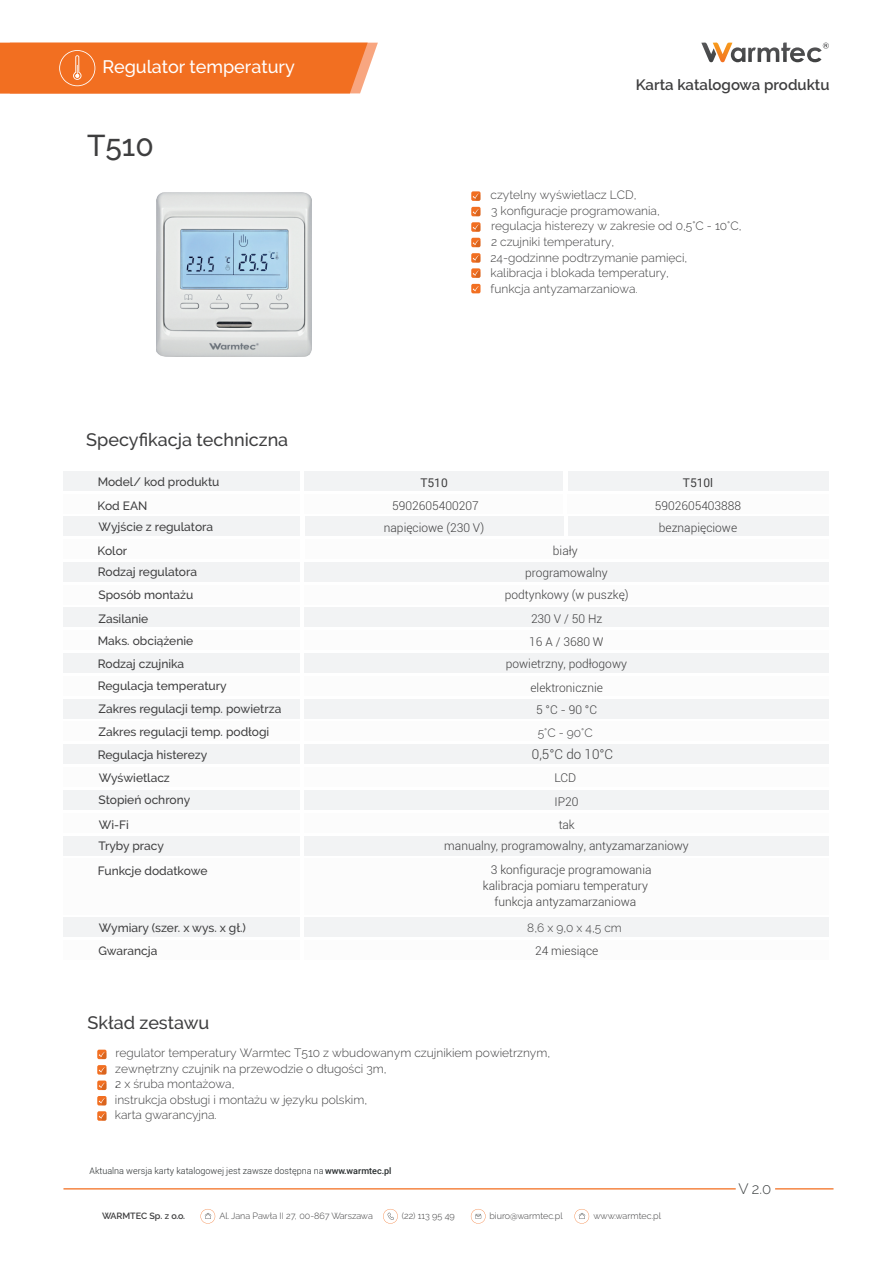
<style>
.page{position:relative;width:893px;height:1263px;background:#fff}
.page>*{position:absolute;margin:0;border:0;box-sizing:border-box;transform-origin:0 0}
.t1{font:500 30px "Raleway";color:#3e3e3f}
.t2{font:500 18px "Raleway";color:#3e3e3f}
.t3{font:500 18px "Raleway";color:#fff}
.t4{font:600 15px "Raleway";color:#3e3e3f}
.t5{font:300 15px "Raleway";color:#3c4041}
.t6{font:300 13.5px "Roboto";color:#3e3e3f}
.t7{font:300 12px/16.2px "Raleway";color:#3e3e3f}
.t8{font:500 12px/21.3px "Raleway";color:#3e3e3f}
.t9{font:300 12px/22.8px "Roboto";color:#3e3e3f;text-align:center}
.t10{font:12px "Roboto";color:#3e3e3f}
.t11{font:300 9px "Raleway";color:#3e3e3f}
.t12{font:300 9px "Roboto";color:#282d2e}
.t13{font:600 9px "Raleway";color:#3e3e3f}
.s1{font-weight:500}
</style>
<div class="page">
<img style="left:157px;top:193px;width:155px;height:163px">
<div style="left:471px;top:191px;width:9px;height:10px;background:#f26f21;border-radius:2px"></div>
<svg style="left:473px;top:194px;width:7px;height:7px"></svg>
<div style="left:471px;top:207px;width:9px;height:9px;background:#f26f21;border-radius:2px"></div>
<svg style="left:473px;top:209px;width:7px;height:7px"></svg>
<div style="left:471px;top:253px;width:9px;height:10px;background:#f26f21;border-radius:2px"></div>
<svg style="left:473px;top:255px;width:7px;height:8px"></svg>
<div style="left:471px;top:238px;width:9px;height:9px;background:#f26f21;border-radius:2px"></div>
<svg style="left:473px;top:240px;width:7px;height:7px"></svg>
<div style="left:471px;top:222px;width:9px;height:10px;background:#f26f21;border-radius:2px"></div>
<svg style="left:473px;top:224px;width:7px;height:8px"></svg>
<svg style="left:701px;top:42px;width:128px;height:21px"></svg>
<svg style="left:0;top:43px;width:378px;height:51px;background:#f2752b"></svg>
<svg style="left:63px;top:1188px;width:673px;height:1px"></svg>
<svg style="left:775px;top:1188px;width:58px;height:1px"></svg>
<svg style="left:383px;top:1209px;width:15px;height:14px"></svg>
<svg style="left:471px;top:1209px;width:15px;height:14px"></svg>
<svg style="left:201px;top:1209px;width:14px;height:14px"></svg>
<svg style="left:574px;top:1209px;width:15px;height:14px"></svg>
<div style="left:471px;top:268px;width:9px;height:10px;background:#f26f21;border-radius:2px"></div>
<svg style="left:473px;top:270px;width:7px;height:8px"></svg>
<div style="left:471px;top:284px;width:9px;height:9px;background:#f26f21;border-radius:2px"></div>
<svg style="left:473px;top:286px;width:6px;height:5px"></svg>
<div style="left:97px;top:1050px;width:10px;height:9px;background:#f26f21;border-radius:2px"></div>
<svg style="left:99px;top:1052px;width:8px;height:7px"></svg>
<div style="left:97px;top:1065px;width:10px;height:9px;background:#f26f21;border-radius:2px"></div>
<svg style="left:99px;top:1067px;width:8px;height:7px"></svg>
<div style="left:97px;top:1096px;width:10px;height:9px;background:#f26f21;border-radius:2px"></div>
<svg style="left:99px;top:1098px;width:8px;height:7px"></svg>
<div style="left:97px;top:1080px;width:10px;height:10px;background:#f26f21;border-radius:2px"></div>
<svg style="left:99px;top:1083px;width:8px;height:7px"></svg>
<div style="left:97px;top:1111px;width:10px;height:10px;background:#f26f21;border-radius:2px"></div>
<svg style="left:99px;top:1113px;width:8px;height:8px"></svg>
<div style="left:63px;top:471px;width:237px;height:20px;background:#f2f3f4"></div>
<div style="left:63px;top:516px;width:237px;height:20px;background:#f2f3f4"></div>
<div style="left:305px;top:471px;width:258px;height:20px;background:#f2f3f4"></div>
<div style="left:568px;top:471px;width:261px;height:20px;background:#f2f3f4"></div>
<div style="left:305px;top:516px;width:259px;height:20px;background:#f2f3f4"></div>
<div style="left:568px;top:516px;width:261px;height:20px;background:#f2f3f4"></div>
<div style="left:63px;top:562px;width:237px;height:20px;background:#f2f3f4"></div>
<div style="left:63px;top:607px;width:237px;height:20px;background:#f2f3f4"></div>
<div style="left:305px;top:562px;width:524px;height:20px;background:#f2f3f4"></div>
<div style="left:305px;top:607px;width:524px;height:20px;background:#f2f3f4"></div>
<div style="left:63px;top:653px;width:237px;height:20px;background:#f2f3f4"></div>
<div style="left:305px;top:653px;width:524px;height:20px;background:#f2f3f4"></div>
<div style="left:63px;top:699px;width:237px;height:19px;background:#f2f3f4"></div>
<div style="left:63px;top:744px;width:237px;height:20px;background:#f2f3f4"></div>
<div style="left:305px;top:699px;width:524px;height:19px;background:#f2f3f4"></div>
<div style="left:305px;top:744px;width:524px;height:20px;background:#f2f3f4"></div>
<div style="left:63px;top:790px;width:237px;height:20px;background:#f2f3f4"></div>
<div style="left:305px;top:790px;width:524px;height:20px;background:#f2f3f4"></div>
<div style="left:63px;top:917px;width:237px;height:20px;background:#f2f3f4"></div>
<div style="left:305px;top:917px;width:524px;height:20px;background:#f2f3f4"></div>
<div style="left:63px;top:835px;width:237px;height:20px;background:#f2f3f4"></div>
<div style="left:305px;top:835px;width:524px;height:20px;background:#f2f3f4"></div>
<h2 class="t3" style="left:103px;top:56px;width:194px">Regulator temperatury</h2>
<h1 class="t1" style="left:87px;top:128px;width:68px">T510</h1>
<h2 class="t2" style="left:86px;top:429px;width:203px">Specyfikacja techniczna</h2>
<p class="t4" style="left:636px;top:76px;width:195px">Karta katalogowa produktu</p>
<p class="t7" style="left:491px;top:187px;width:147px">czytelny wyświetlacz LCD,</p>
<p class="t7" style="left:491px;top:202px;width:170px">3 konfiguracje programowania,</p>
<p class="t7" style="left:491px;top:218px;width:252px">regulacja histerezy w zakresie od 0,5°C - 10°C,</p>
<p class="t7" style="left:491px;top:233px;width:125px">2 czujniki temperatury,</p>
<p class="t7" style="left:491px;top:249px;width:198px">24-godzinne podtrzymanie pamięci,</p>
<p class="t7" style="left:491px;top:265px;width:180px">kalibracja i blokada temperatury, funkcja antyzamarzaniowa.</p>
<p class="t8" style="left:98px;top:471px;width:123px">Model/ kod produktu</p>
<p class="t10" style="left:420px;top:474px;width:29px">T510</p>
<p class="t9" style="left:384px;top:493px;width:102px">5902605400207 napięciowe (230 V)</p>
<p class="t8" style="left:98px;top:540px;width:31px">Kolor</p>
<p class="t9" style="left:553px;top:539px;width:26px">biały</p>
<p class="t8" style="left:98px;top:495px;width:117px">Kod EAN<br>Wyjście z regulatora</p>
<p class="t8" style="left:98px;top:561px;width:101px">Rodzaj regulatora</p>
<p class="t9" style="left:525px;top:560px;width:84px">programowalny</p>
<p class="t8" style="left:99px;top:584px;width:96px">Sposób montażu</p>
<p class="t9" style="left:505px;top:583px;width:125px">podtynkowy (w puszkę)</p>
<p class="t8" style="left:98px;top:608px;width:51px">Zasilanie</p>
<p class="t8" style="left:98px;top:630px;width:97px">Maks. obciążenie</p>
<p class="t9" style="left:531px;top:607px;width:73px">230 V / 50 Hz</p>
<p class="t9" style="left:529px;top:629px;width:76px">16 A / 3680 W</p>
<p class="t8" style="left:98px;top:653px;width:88px">Rodzaj czujnika</p>
<p class="t9" style="left:506px;top:652px;width:123px">powietrzny, podłogowy</p>
<p class="t8" style="left:98px;top:675px;width:130px">Regulacja temperatury</p>
<p class="t9" style="left:530px;top:676px;width:74px">elektronicznie</p>
<p class="t8" style="left:98px;top:698px;width:184px">Zakres regulacji temp. powietrza</p>
<p class="t9" style="left:536px;top:698px;width:63px">5 °C - 90 °C</p>
<p class="t8" style="left:98px;top:721px;width:172px">Zakres regulacji temp. podłogi</p>
<p class="t7" style="left:538px;top:725px;width:56px">5°C - 90°C</p>
<p class="t8" style="left:98px;top:744px;width:111px">Regulacja histerezy</p>
<p class="t6" style="left:532px;top:745px;width:83px">0,5°C do 10°C</p>
<p class="t8" style="left:99px;top:767px;width:73px">Wyświetlacz</p>
<p class="t8" style="left:99px;top:789px;width:93px">Stopień ochrony</p>
<p class="t9" style="left:554px;top:766px;width:23px">LCD</p>
<p class="t9" style="left:555px;top:790px;width:25px">IP20</p>
<p class="t10" style="left:683px;top:474px;width:32px">T510l</p>
<p class="t9" style="left:655px;top:493px;width:88px">5902605403888 beznapięciowe</p>
<p class="t8" style="left:99px;top:814px;width:32px">Wi-Fi</p>
<p class="t9" style="left:559px;top:812px;width:18px">tak</p>
<p class="t8" style="left:98px;top:860px;width:111px">Funkcje dodatkowe</p>
<p class="t8" style="left:99px;top:835px;width:67px">Tryby pracy</p>
<p class="t9" style="left:444px;top:834px;width:246px">manualny, programowalny, antyzamarzaniowy</p>
<p class="t9" style="left:491px;top:858px;width:162px">3 konfiguracje programowania</p>
<p class="t9" style="left:483px;top:874px;width:166px">kalibracja pomiaru temperatury</p>
<p class="t9" style="left:494px;top:889px;width:143px">funkcja antyzamarzaniowa</p>
<p class="t8" style="left:99px;top:917px;width:149px">Wymiary (szer. x wys. x gł.)</p>
<p class="t7" style="left:527px;top:920px;width:96px">8,6 x 9,0 x 4,5 cm</p>
<p class="t8" style="left:98px;top:940px;width:61px">Gwarancja</p>
<p class="t9" style="left:535px;top:938px;width:65px">24 miesiące</p>
<h2 class="t2" style="left:88px;top:1012px;width:123px">Skład zestawu</h2>
<p class="t7" style="left:115px;top:1045px;width:436px">regulator temperatury Warmtec T510 z wbudowanym czujnikiem powietrznym,</p>
<p class="t7" style="left:115px;top:1061px;width:273px;line-height:14.4px">zewnętrzny czujnik na przewodzie o długości 3m, ,</p>
<p class="t7" style="left:115px;top:1076px;width:121px">2 x śruba montażowa,</p>
<p class="t7" style="left:115px;top:1091px;width:254px">instrukcja obsługi i montażu w języku polskim,</p>
<p class="t7" style="left:115px;top:1107px;width:103px">karta gwarancyjna.</p>
<p class="t12" style="left:90px;top:1165px;width:304px">Aktualna wersja karty katalogowej jest zawsze dostępna na <span class="s1">www.warmtec.pl</span></p>
<p class="t13" style="left:102px;top:1210px;width:85px">WARMTEC Sp. z o.o.</p>
<p class="t11" style="left:219px;top:1211px;width:155px">Al. Jana Pawła II 27, 00-867 Warszawa</p>
<p class="t11" style="left:402px;top:1211px;width:54px">(22) 113 95 49</p>
<p class="t11" style="left:489px;top:1210px;width:75px">biuro@warmtec.pl</p>
<p class="t11" style="left:593px;top:1210px;width:69px">www.warmtec.pl</p>
<p class="t5" style="left:738px;top:1180px;width:34px">V 2.0</p>
</div>
